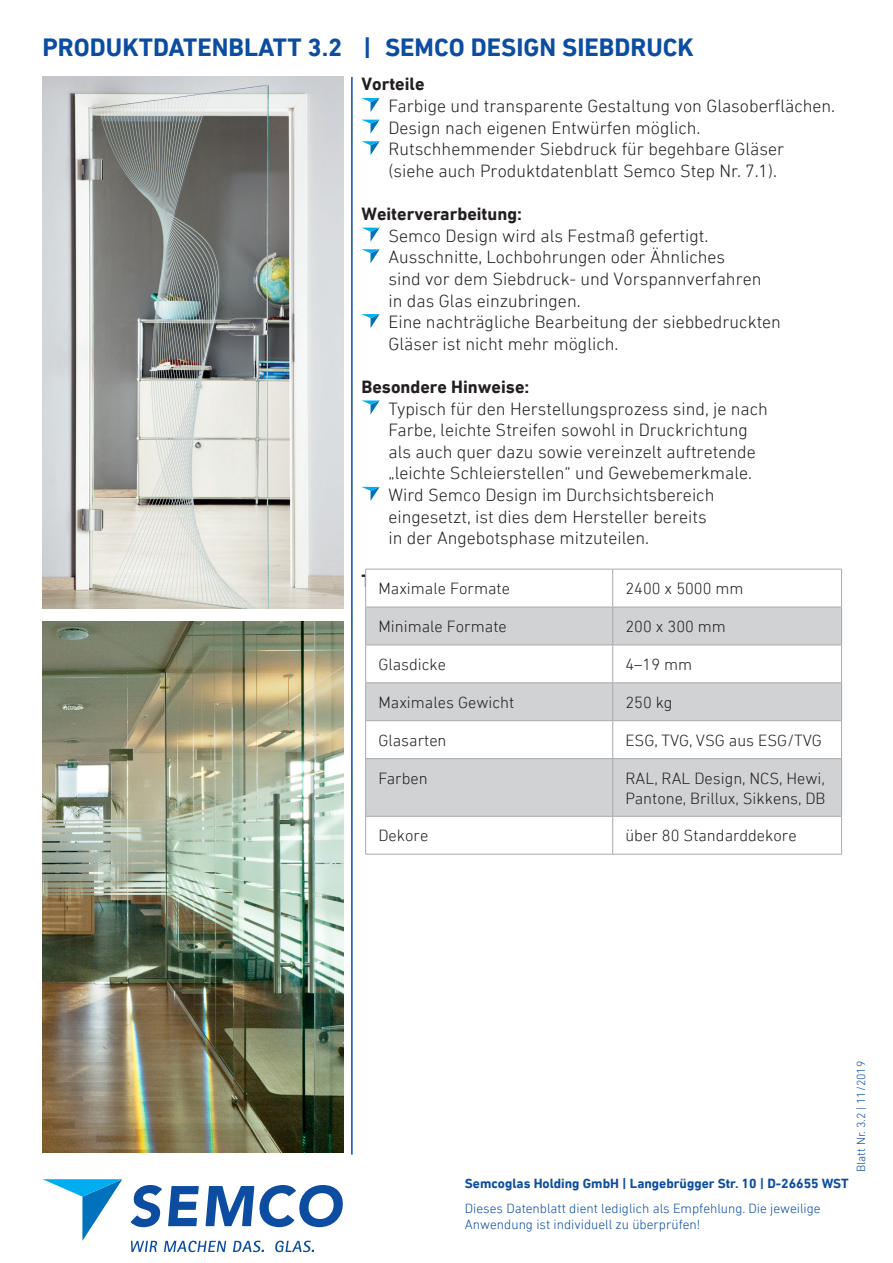
<style>
.page{position:relative;width:893px;height:1263px;background:#fff}
.page>*{position:absolute;margin:0;border:0;box-sizing:border-box;transform-origin:0 0}
.t1{font:700 25.5px "DIN Next LT Pro";color:#0d4da1}
.Fließtext{font:300 18px/21.6px "DIN Next LT Pro";color:#231f20}
.t2{font:700 18px "DIN Next LT Pro";color:#231f20}
.t3{font:300 16.5px/19.8px "DIN Next LT Pro";color:#231f20}
.t4{font:300 13.5px/16.2px "DIN Next LT Pro";color:#0d4da1}
.t5{font:700 13.5px "DIN Next LT Pro";color:#0d4da1}
.t6{font:300 12px "DIN Next LT Pro";color:#0d4da1}
</style>
<div class="page">
<svg style="left:361px;top:98px;width:19px;height:14px"></svg>
<svg style="left:362px;top:120px;width:18px;height:14px"></svg>
<svg style="left:361px;top:141px;width:19px;height:14px"></svg>
<svg style="left:362px;top:228px;width:18px;height:14px"></svg>
<svg style="left:361px;top:249px;width:19px;height:14px"></svg>
<svg style="left:361px;top:314px;width:19px;height:14px"></svg>
<svg style="left:361px;top:400px;width:19px;height:14px"></svg>
<svg style="left:362px;top:487px;width:18px;height:14px"></svg>
<svg style="left:43px;top:1179px;width:79px;height:62px"></svg>
<svg style="left:131px;top:1185px;width:31px;height:42px"></svg>
<svg style="left:168px;top:1186px;width:31px;height:40px"></svg>
<svg style="left:206px;top:1185px;width:137px;height:42px"></svg>
<svg style="left:131px;top:1241px;width:26px;height:11px"></svg>
<svg style="left:164px;top:1240px;width:62px;height:12px"></svg>
<svg style="left:233px;top:1240px;width:31px;height:12px"></svg>
<svg style="left:275px;top:1240px;width:39px;height:12px"></svg>
<hr style="left:351px;top:77px;width:2px;height:1077px;background:#0d4da1">
<img style="left:43px;top:621px;width:300px;height:531px">
<img style="left:43px;top:77px;width:300px;height:531px">
<svg style="left:366px;top:570px;width:475px;height:284px"></svg>
<svg style="left:366px;top:608px;width:475px;height:208px;fill:#d1d2d4"></svg>
<hr style="left:365px;top:569px;width:248px;height:1px;background:#a8a9ad">
<hr style="left:365px;top:569px;width:1px;height:38px;background:#a8a9ad">
<hr style="left:613px;top:569px;width:229px;height:1px;background:#a8a9ad">
<hr style="left:612px;top:569px;width:1px;height:38px;background:#a8a9ad">
<hr style="left:841px;top:569px;width:1px;height:38px;background:#a8a9ad">
<hr style="left:365px;top:607px;width:248px;height:1px;background:#a8a9ad">
<hr style="left:365px;top:607px;width:1px;height:37px;background:#a8a9ad">
<hr style="left:613px;top:607px;width:229px;height:1px;background:#a8a9ad">
<hr style="left:612px;top:607px;width:1px;height:37px;background:#a8a9ad">
<hr style="left:841px;top:607px;width:1px;height:37px;background:#a8a9ad">
<hr style="left:365px;top:644px;width:248px;height:1px;background:#a8a9ad">
<hr style="left:365px;top:645px;width:1px;height:37px;background:#a8a9ad">
<hr style="left:613px;top:644px;width:229px;height:1px;background:#a8a9ad">
<hr style="left:612px;top:645px;width:1px;height:37px;background:#a8a9ad">
<hr style="left:841px;top:645px;width:1px;height:37px;background:#a8a9ad">
<hr style="left:365px;top:682px;width:248px;height:1px;background:#a8a9ad">
<hr style="left:365px;top:683px;width:1px;height:37px;background:#a8a9ad">
<hr style="left:613px;top:682px;width:229px;height:1px;background:#a8a9ad">
<hr style="left:612px;top:683px;width:1px;height:37px;background:#a8a9ad">
<hr style="left:841px;top:683px;width:1px;height:37px;background:#a8a9ad">
<hr style="left:365px;top:720px;width:248px;height:1px;background:#a8a9ad">
<hr style="left:365px;top:721px;width:1px;height:37px;background:#a8a9ad">
<hr style="left:613px;top:720px;width:229px;height:1px;background:#a8a9ad">
<hr style="left:612px;top:721px;width:1px;height:37px;background:#a8a9ad">
<hr style="left:841px;top:721px;width:1px;height:37px;background:#a8a9ad">
<hr style="left:365px;top:758px;width:248px;height:1px;background:#a8a9ad">
<hr style="left:365px;top:759px;width:1px;height:57px;background:#a8a9ad">
<hr style="left:613px;top:758px;width:229px;height:1px;background:#a8a9ad">
<hr style="left:612px;top:759px;width:1px;height:57px;background:#a8a9ad">
<hr style="left:841px;top:759px;width:1px;height:57px;background:#a8a9ad">
<hr style="left:365px;top:816px;width:248px;height:1px;background:#a8a9ad">
<hr style="left:365px;top:817px;width:1px;height:37px;background:#a8a9ad">
<hr style="left:613px;top:816px;width:229px;height:1px;background:#a8a9ad">
<hr style="left:612px;top:817px;width:1px;height:37px;background:#a8a9ad">
<hr style="left:841px;top:817px;width:1px;height:37px;background:#a8a9ad">
<hr style="left:365px;top:854px;width:248px;height:1px;background:#a8a9ad">
<hr style="left:613px;top:854px;width:229px;height:1px;background:#a8a9ad">
<p class="t1" style="left:43px;top:32px;width:653px">PRODUKTDATENBLATT 3.2 | SEMCO DESIGN SIEBDRUCK</p>
<p class="t2" style="left:361px;top:74px;width:65px">Vorteile</p>
<p class="Fließtext" style="left:388px;top:95px;width:448px">Farbige und transparente Gestaltung von Glasoberflächen.</p>
<p class="Fließtext" style="left:388px;top:117px;width:314px">Design nach eigenen Entwürfen möglich.</p>
<p class="Fließtext" style="left:388px;top:138px;width:397px">Rutschhemmender Siebdruck für begehbare Gläser (siehe auch Produktdatenblatt Semco Step Nr. 7.1).</p>
<p class="t2" style="left:361px;top:203px;width:162px">Weiterverarbeitung:</p>
<p class="Fließtext" style="left:388px;top:225px;width:322px">Semco Design wird als Festmaß gefertigt.</p>
<p class="Fließtext" style="left:388px;top:246px;width:375px">Ausschnitte, Lochbohrungen oder Ähnliches sind vor dem Siebdruck- und Vorspannverfahren in das Glas einzubringen.</p>
<p class="Fließtext" style="left:388px;top:311px;width:394px">Eine nachträgliche Bearbeitung der siebbedruckten<br>Gläser ist nicht mehr möglich.</p>
<p class="t2" style="left:361px;top:376px;width:169px">Besondere Hinweise:</p>
<p class="Fließtext" style="left:388px;top:397px;width:381px">Typisch für den Herstellungsprozess sind, je nach Farbe, leichte Streifen sowohl in Druckrichtung als auch quer dazu sowie vereinzelt auftretende „leichte Schleierstellen“ und Gewebemerkmale.</p>
<p class="Fließtext" style="left:388px;top:484px;width:328px">Wird Semco Design im Durchsichtsbereich eingesetzt, ist dies dem Hersteller bereits in der Angebotsphase mitzuteilen.</p>
<p class="t2" style="left:361px;top:571px;width:147px">Technische Daten:</p>
<p class="t3" style="left:378px;top:579px;width:133px">Maximale Formate</p>
<p class="t3" style="left:625px;top:579px;width:120px">2400 x 5000 mm</p>
<p class="t3" style="left:378px;top:616px;width:130px">Minimale Formate</p>
<p class="t3" style="left:625px;top:616px;width:102px">200 x 300 mm</p>
<p class="t3" style="left:378px;top:654px;width:69px">Glasdicke</p>
<p class="t3" style="left:625px;top:654px;width:68px">4–19 mm</p>
<p class="t3" style="left:378px;top:692px;width:137px">Maximales Gewicht</p>
<p class="t3" style="left:625px;top:692px;width:49px">250 kg</p>
<p class="t3" style="left:378px;top:730px;width:70px">Glasarten</p>
<p class="t3" style="left:625px;top:730px;width:198px">ESG, TVG, VSG aus ESG/TVG</p>
<p class="t3" style="left:378px;top:768px;width:51px">Farben</p>
<p class="t3" style="left:625px;top:768px;width:202px">RAL, RAL Design, NCS, Hewi,<br>Pantone, Brillux, Sikkens, DB</p>
<p class="t3" style="left:378px;top:826px;width:51px">Dekore</p>
<p class="t3" style="left:625px;top:826px;width:173px">über 80 Standarddekore</p>
<p class="t6" style="left:854px;top:1172px;width:113px;rotate:-90deg">Blatt Nr. 3.2 | 11/2019</p>
<p class="t5" style="left:465px;top:1175px;width:385px">Semcoglas Holding GmbH | Langebrügger Str. 10 | D-26655 WST</p>
<p class="t4" style="left:465px;top:1200px;width:357px">Dieses Datenblatt dient lediglich als Empfehlung. Die jeweilige<br>Anwendung ist individuell zu überprüfen!</p>
</div>
